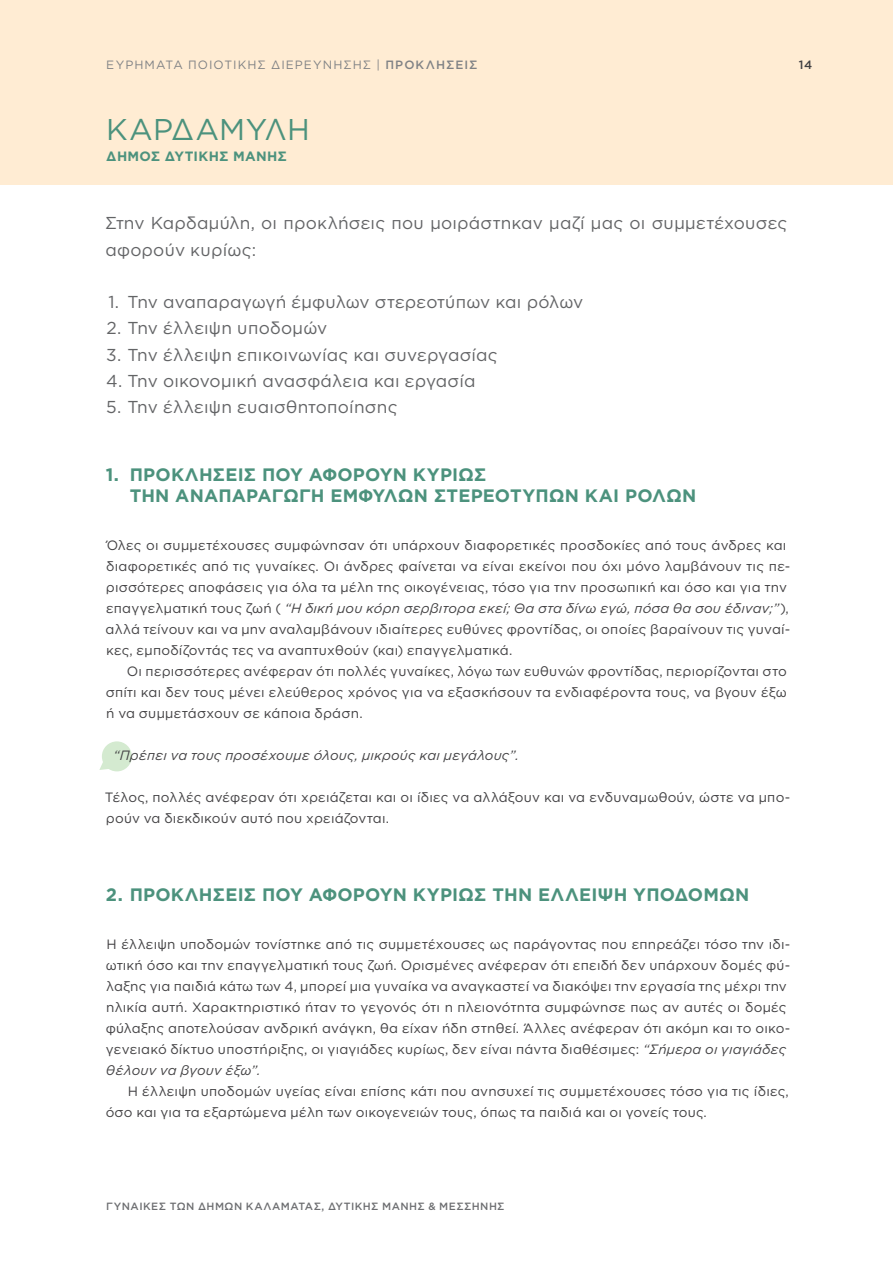
<style>
.page{position:relative;width:893px;height:1263px;background:#fff}
.page>*{position:absolute;margin:0;border:0;box-sizing:border-box;transform-origin:0 0}
.t1{font:30px "Gotham";letter-spacing:.005em;color:#4c927d}
.t2{font:700 18px/21px "Gotham";letter-spacing:.01em;color:#4c927d}
.t3{font:17.25px/26.2px "Gotham";letter-spacing:.01em;color:#636466}
.t4{font:13.5px/21px "Gotham";letter-spacing:.015em;color:#414042}
.t5{font:italic 13.5px "Gotham";letter-spacing:.01em;color:#414042}
.t6{font:700 13.5px "Gotham";letter-spacing:.02em;color:#4c927d}
.t7{font:12px "Gotham";letter-spacing:.085em;color:#808285}
.t8{font:500 12px "Gotham";color:#414042}
.t9{font:500 10.5px "Gotham";letter-spacing:.045em;color:#6d6e71}
.s1{font-weight:500}
.s2{font-style:italic}
</style>
<div class="page">
<div style="left:0;top:0;width:893px;height:185px;background:#ffecd3"></div>
<div style="left:102px;top:741px;width:30px;height:30px;background:#d4ead0;border-radius:50%"></div>
<svg style="left:99px;top:759px;width:11px;height:11px"></svg>
<p class="t7" style="left:106px;top:58px;width:373px">ΕΥΡΉ ΜΑΤΑ ΠΟΙΟΤΙΚΉΣ ΔΙΕΡΕΎΝΗΣΗΣ | <span class="s1">ΠΡΟΚΛΗΣΕΙΣ</span></p>
<p class="t8" style="left:799px;top:58px;width:15px">14</p>
<h1 class="t1" style="left:106px;top:113px;width:205px">ΚΑΡΔΑΜΥΛΗ</h1>
<p class="t6" style="left:106px;top:148px;width:182px">ΔΉ ΜΟΣ ΔΥΤΙΚΗΣ ΜΑΝΗΣ</p>
<p class="t3" style="left:105px;top:210px;width:684px">Στην Καρδαμύλη, οι προκλήσεις που μοιράστηκαν μαζί μας οι συμμετέχουσες αφορούν κυρίως:</p>
<p class="t3" style="left:108px;top:288px;width:476px">1. Την αναπαραγωγή έμφυλων στερεοτύπων και ρόλων</p>
<p class="t3" style="left:106px;top:315px;width:222px">2. Την έλλειψη υποδομών</p>
<p class="t3" style="left:106px;top:341px;width:393px">3. Την έλλειψη επικοινωνίας και συνεργασίας</p>
<p class="t3" style="left:106px;top:367px;width:371px">4. Την οικονομική ανασφάλεια και εργασία</p>
<p class="t3" style="left:106px;top:394px;width:293px">5. Την έλλειψη ευαισθητοποίησης</p>
<h2 class="t2" style="left:130px;top:464px;width:568px;text-indent:-24px">1. ΠΡΟΚΛΉΣΕΙΣ ΠΟΥ ΑΦΟΡΟΎΝ ΚΥΡΊΩΣ<br>ΤΗΝ ΑΝΑΠΑΡΑΓΩΓΉ ΈΜΦΥΛΩΝ ΣΤΕΡΕΟΤΎΠΩΝ ΚΑΙ ΡΌΛΩΝ</h2>
<p class="t4" style="left:106px;top:534px;width:686px">Όλες οι συμμετέχουσες συμφώνησαν ότι υπάρχουν διαφορετικές προσδοκίες από τους άνδρες και διαφορετικές από τις γυναίκες. Οι άνδρες φαίνεται να είναι εκείνοι που όχι μόνο λαμβάνουν τις πε&shy;ρισσότερες αποφάσεις για όλα τα μέλη της οικογένειας, τόσο για την προσωπική και όσο και για την επαγγελματική τους ζωή ( <span class="s2">“Η δική μου κόρη σερβιτορα εκεί; Θα στα δίνω εγώ, πόσα θα σου έδιναν;”</span>), αλλά τείνουν και να μην αναλαμβάνουν ιδιαίτερες ευθύνες φροντίδας, οι οποίες βαραίνουν τις γυναί&shy;κες, εμποδίζοντάς τες να αναπτυχθούν (και) επαγγελματικά.</p>
<p class="t4" style="left:106px;top:660px;width:683px;text-align:justify;text-indent:21px">Οι περισσότερες ανέφεραν ότι πολλές γυναίκες, λόγω των ευθυνών φροντίδας, περιορίζονται στο σπίτι και δεν τους μένει ελεύθερος χρόνος για να εξασκήσουν τα ενδιαφέροντα τους, να βγουν έξω ή να συμμετάσχουν σε κάποια δράση.</p>
<p class="t5" style="left:114px;top:747px;width:407px">“Πρέπει να τους προσέχουμε όλους, μικρούς και μεγάλους”.</p>
<p class="t4" style="left:105px;top:786px;width:687px">Τέλος, πολλές ανέφεραν ότι χρειάζεται και οι ίδιες να αλλάξουν και να ενδυναμωθούν, ώστε να μπο&shy;ρούν να διεκδικούν αυτό που χρειάζονται.</p>
<h2 class="t2" style="left:106px;top:884px;width:645px">2. ΠΡΟΚΛΉΣΕΙΣ ΠΟΥ ΑΦΟΡΟΎΝ ΚΥΡΊΩΣ ΤΗΝ ΈΛΛΕΙΨΗ ΥΠΟΔΟΜΏΝ</h2>
<p class="t4" style="left:106px;top:933px;width:686px">Η έλλειψη υποδομών τονίστηκε από τις συμμετέχουσες ως παράγοντας που επηρεάζει τόσο την ιδι&shy;ωτική όσο και την επαγγελματική τους ζωή. Ορισμένες ανέφεραν ότι επειδή δεν υπάρχουν δομές φύ&shy;λαξης για παιδιά κάτω των 4, μπορεί μια γυναίκα να αναγκαστεί να διακόψει την εργασία της μέχρι την ηλικία αυτή. Χαρακτηριστικό ήταν το γεγονός ότι η πλειονότητα συμφώνησε πως αν αυτές οι δομές φύλαξης αποτελούσαν ανδρική ανάγκη, θα είχαν ήδη στηθεί. Άλλες ανέφεραν ότι ακόμη και το οικο&shy;γενειακό δίκτυο υποστήριξης, οι γιαγιάδες κυρίως, δεν είναι πάντα διαθέσιμες: <span class="s2">“Σήμερα οι γιαγιάδες θέλουν να βγουν έξω”.</span></p>
<p class="t4" style="left:106px;top:1080px;width:685px;text-indent:22px">Η έλλειψη υποδομών υγείας είναι επίσης κάτι που ανησυχεί τις συμμετέχουσες τόσο για τις ίδιες, όσο και για τα εξαρτώμενα μέλη των οικογενειών τους, όπως τα παιδιά και οι γονείς τους.</p>
<p class="t9" style="left:106px;top:1200px;width:400px">ΓΥΝΑΊΚΕΣ ΤΩΝ ΔΉΜΩΝ ΚΑΛΑΜΆΤΑΣ, ΔΥΤΙ ΚΉΣ ΜΆΝΗΣ &amp; ΜΕΣΣΉΝΗΣ</p>
</div>
